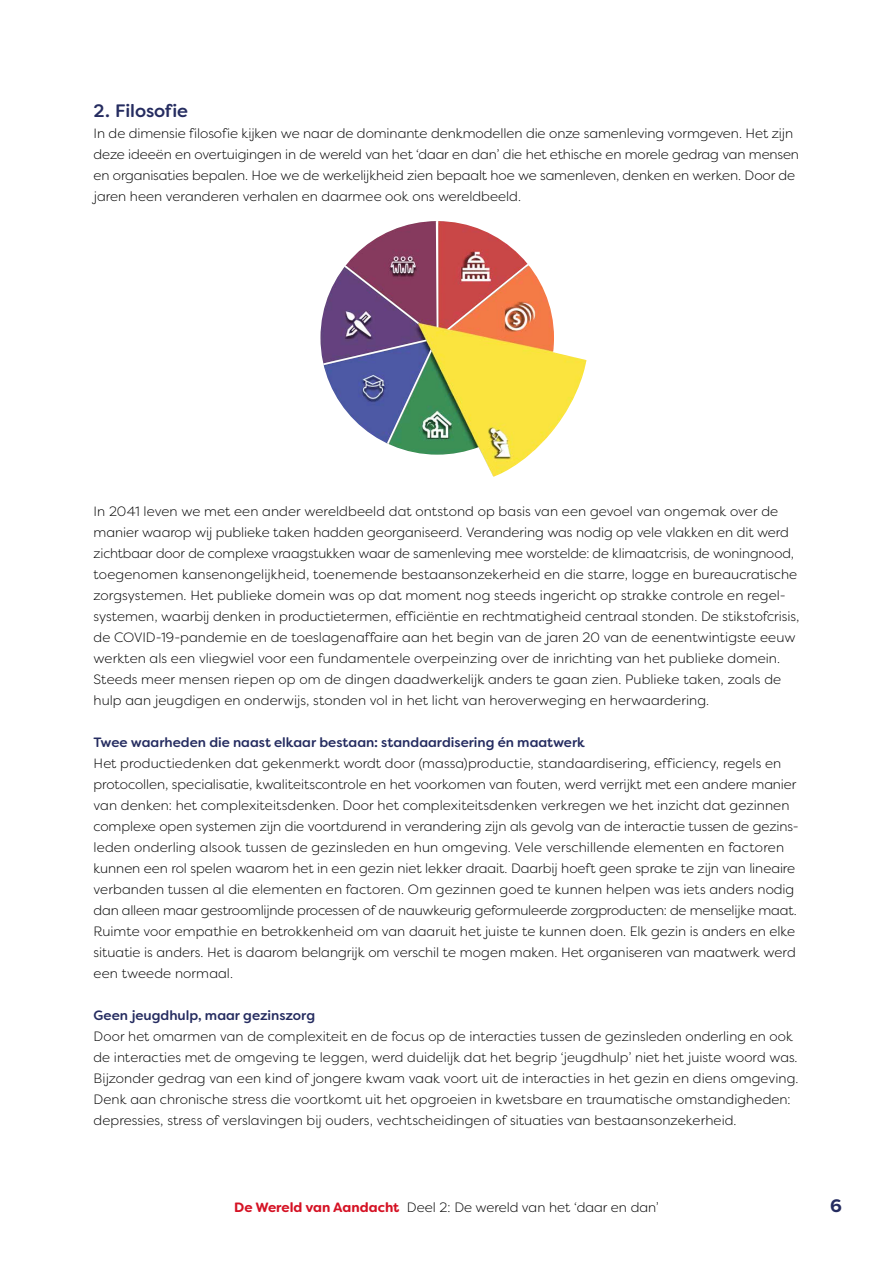
<style>
.page{position:relative;width:893px;height:1263px;background:#fff}
.page>*{position:absolute;margin:0;border:0;box-sizing:border-box;transform-origin:0 0}
.t1{font:500 18px "Filson Soft";letter-spacing:-.005em;color:#252c60}
.t2{font:700 18px "Filson Soft";color:#252c60}
.t3{font:300 13.5px/21px "Filson Soft";color:#000}
.t4{font:500 13.5px "Filson Soft";color:#252c60}
.s1{font-weight:700;color:#d51224}
</style>
<div class="page">
<img style="left:320px;top:221px;width:266px;height:256px">
<img style="left:447px;top:253px;width:95px;height:77px">
<svg style="left:436px;top:221px;width:2px;height:106px"></svg>
<svg style="left:341px;top:263px;width:79px;height:62px;background:#7d4c77"></svg>
<svg style="left:320px;top:340px;width:112px;height:118px"></svg>
<h4 class="t1" style="left:94px;top:99px;width:96px">2. Filosofie</h4>
<p class="t3" style="left:94px;top:123px;width:707px">In de dimensie filosofie kijken we naar de dominante denkmodellen die onze samenleving vormgeven. Het zijn deze ideeën en overtuigingen in de wereld van het ‘daar en dan’ die het ethische en morele gedrag van mensen en organisaties bepalen. Hoe we de werkelijkheid zien bepaalt hoe we samenleven, denken en werken. Door de jaren heen veranderen verhalen en daarmee ook ons wereldbeeld.</p>
<p class="t3" style="left:94px;top:501px;width:707px">In 2041 leven we met een ander wereldbeeld dat ontstond op basis van een gevoel van ongemak over de manier waarop wij publieke taken hadden georganiseerd. Verandering was nodig op vele vlakken en dit werd zichtbaar door de complexe vraagstukken waar de samenleving mee worstelde: de klimaatcrisis, de woningnood, toegenomen kansenongelijkheid, toenemende bestaansonzekerheid en die starre, logge en bureaucratische zorgsystemen. Het publieke domein was op dat moment nog steeds ingericht op strakke controle en regel&shy;systemen, waarbij denken in productietermen, efficiëntie en rechtmatigheid centraal stonden. De stikstofcrisis, de COVID-19-pandemie en de toeslagenaffaire aan het begin van de jaren 20 van de eenentwintigste eeuw werkten als een vliegwiel voor een fundamentele overpeinzing over de inrichting van het publieke domein.<br>Steeds meer mensen riepen op om de dingen daadwerkelijk anders te gaan zien. Publieke taken, zoals de hulp aan jeugdigen en onderwijs, stonden vol in het licht van heroverweging en herwaardering.</p>
<p class="t4" style="left:94px;top:734px;width:493px">Twee waarheden die naast elkaar bestaan: standaardisering én maatwerk</p>
<p class="t3" style="left:94px;top:753px;width:707px">Het productiedenken dat gekenmerkt wordt door (massa)productie, standaardisering, efficiency, regels en protocollen, specialisatie, kwaliteitscontrole en het voorkomen van fouten, werd verrijkt met een andere manier van denken: het complexiteitsdenken. Door het complexiteitsdenken verkregen we het inzicht dat gezinnen complexe open systemen zijn die voortdurend in verandering zijn als gevolg van de interactie tussen de gezins&shy;leden onderling alsook tussen de gezinsleden en hun omgeving. Vele verschillende elementen en factoren kunnen een rol spelen waarom het in een gezin niet lekker draait. Daarbij hoeft geen sprake te zijn van lineaire verbanden tussen al die elementen en factoren. Om gezinnen goed te kunnen helpen was iets anders nodig dan alleen maar gestroomlijnde processen of de nauwkeurig geformuleerde zorgproducten: de menselijke maat.<br>Ruimte voor empathie en betrokkenheid om van daaruit het juiste te kunnen doen. Elk gezin is anders en elke situatie is anders. Het is daarom belangrijk om verschil te mogen maken. Het organiseren van maatwerk werd een tweede normaal.</p>
<p class="t4" style="left:94px;top:1007px;width:223px">Geen jeugdhulp, maar gezinszorg</p>
<p class="t3" style="left:94px;top:1026px;width:706px">Door het omarmen van de complexiteit en de focus op de interacties tussen de gezinsleden onderling en ook de interacties met de omgeving te leggen, werd duidelijk dat het begrip ‘jeugdhulp’ niet het juiste woord was.<br>Bijzonder gedrag van een kind of jongere kwam vaak voort uit de interacties in het gezin en diens omgeving.<br>Denk aan chronische stress die voortkomt uit het opgroeien in kwetsbare en traumatische omstandigheden: depressies, stress of verslavingen bij ouders, vechtscheidingen of situaties van bestaansonzekerheid.</p>
<p class="t3" style="left:234px;top:1196px;width:426px"><span class="s1">De Wereld van Aandacht</span> Deel 2: De wereld van het ‘daar en dan’</p>
<h1 class="t2" style="left:830px;top:1194px;width:13px">6</h1>
</div>
